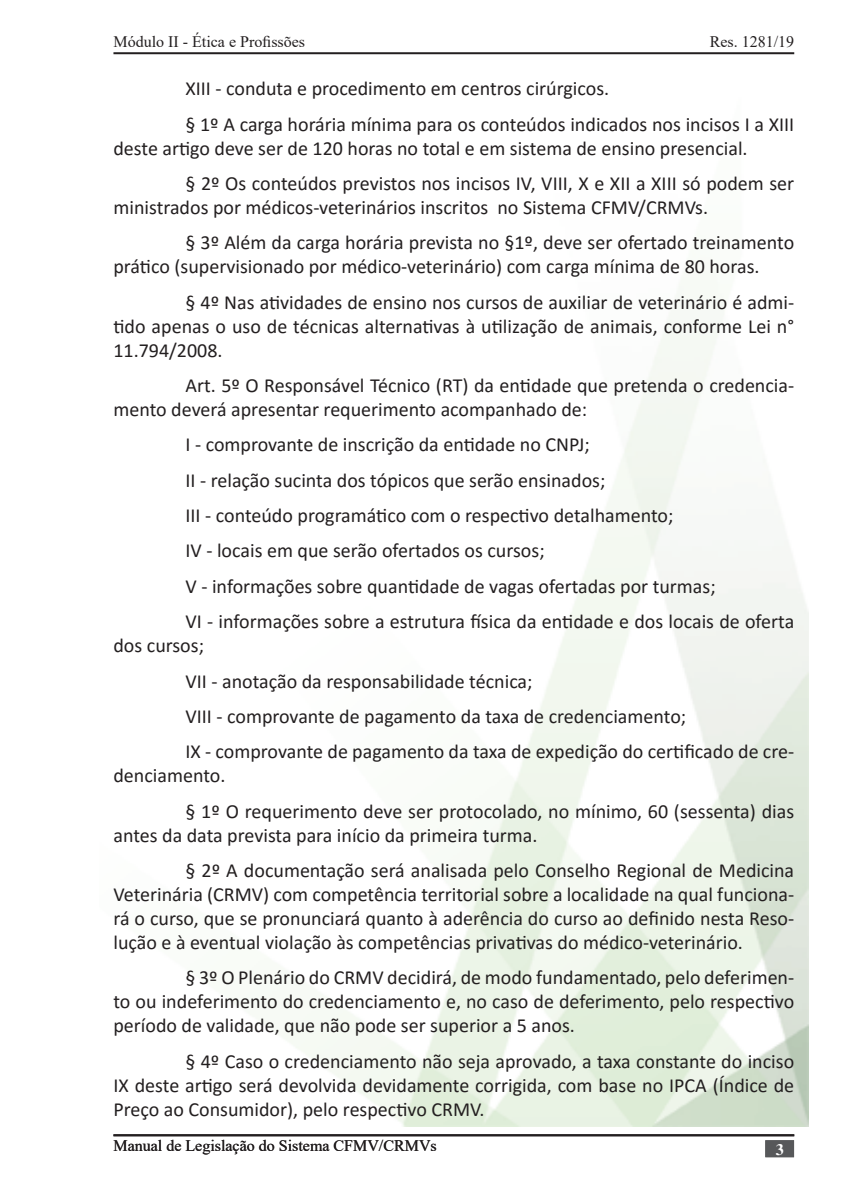
<style>
.page{position:relative;width:851px;height:1191px;background:#fff}
.page>*{position:absolute;margin:0;border:0;box-sizing:border-box;transform-origin:0 0}
.t1{font:20px/24px "Calibri";color:#231f20}
.t2{font:16px "Times New Roman";color:#231f20}
.t3{font:700 16px "Times";color:#fff}
</style>
<div class="page">
<hr style="left:113px;top:52px;width:681px;height:2px;background:#231f20">
<hr style="left:113px;top:1134px;width:681px;height:2px;background:#231f20">
<div style="left:765px;top:1140px;width:28px;height:17px;background:#57585a;border:2px solid #57585a"></div>
<p class="t2" style="left:113px;top:31px;width:193px">Módulo II - Ética e Profissões</p>
<p class="t2" style="left:709px;top:31px;width:86px">Res. 1281/19</p>
<p class="t1" style="left:185px;top:76px;width:425px">XIII - conduta e procedimento em centros cirúrgicos.</p>
<p class="t1" style="left:113px;top:111px;width:682px;text-indent:72px">§ 1º A carga horária mínima para os conteúdos indicados nos incisos I a XIII deste artigo deve ser de 120 horas no total e em sistema de ensino presencial.</p>
<p class="t1" style="left:113px;top:171px;width:682px;text-indent:72px">§ 2º Os conteúdos previstos nos incisos IV, VIII, X e XII a XIII só podem ser ministrados por médicos-veterinários inscritos no Sistema CFMV/CRMVs.</p>
<p class="t1" style="left:113px;top:230px;width:682px;text-indent:72px">§ 3º Além da carga horária prevista no §1º, deve ser ofertado treinamento prático (supervisionado por médico-veterinário) com carga mínima de 80 horas.</p>
<p class="t1" style="left:113px;top:289px;width:682px;text-align:justify;text-indent:72px">§ 4º Nas atividades de ensino nos cursos de auxiliar de veterinário é admi&shy;tido apenas o uso de técnicas alternativas à utilização de animais, conforme Lei n° 11.794/2008.</p>
<p class="t1" style="left:113px;top:373px;width:682px;text-indent:72px">Art. 5º O Responsável Técnico (RT) da entidade que pretenda o credencia&shy;mento deverá apresentar requerimento acompanhado de:</p>
<p class="t1" style="left:185px;top:432px;width:406px">I - comprovante de inscrição da entidade no CNPJ;</p>
<p class="t1" style="left:185px;top:467px;width:421px">II - relação sucinta dos tópicos que serão ensinados;</p>
<p class="t1" style="left:185px;top:503px;width:489px">III - conteúdo programático com o respectivo detalhamento;</p>
<p class="t1" style="left:185px;top:538px;width:360px">IV - locais em que serão ofertados os cursos;</p>
<p class="t1" style="left:185px;top:573px;width:531px">V - informações sobre quantidade de vagas ofertadas por turmas;</p>
<p class="t1" style="left:113px;top:609px;width:682px;text-indent:72px">VI - informações sobre a estrutura física da entidade e dos locais de oferta dos cursos;</p>
<p class="t1" style="left:185px;top:668px;width:348px">VII - anotação da responsabilidade técnica;</p>
<p class="t1" style="left:185px;top:703px;width:502px">VIII - comprovante de pagamento da taxa de credenciamento;</p>
<p class="t1" style="left:113px;top:739px;width:682px;text-indent:72px">IX - comprovante de pagamento da taxa de expedição do certificado de cre&shy;denciamento.</p>
<p class="t1" style="left:113px;top:798px;width:682px;text-indent:72px">§ 1º O requerimento deve ser protocolado, no mínimo, 60 (sessenta) dias antes da data prevista para início da primeira turma.</p>
<p class="t1" style="left:113px;top:857px;width:682px;text-align:justify;text-indent:72px">§ 2º A documentação será analisada pelo Conselho Regional de Medicina Veterinária (CRMV) com competência territorial sobre a localidade na qual funciona&shy;rá o curso, que se pronunciará quanto à aderência do curso ao definido nesta Reso&shy;lução e à eventual violação às competências privativas do médico-veterinário.</p>
<p class="t1" style="left:113px;top:965px;width:682px;text-align:justify;text-indent:72px">§ 3º O Plenário do CRMV decidirá, de modo fundamentado, pelo deferimen&shy;to ou indeferimento do credenciamento e, no caso de deferimento, pelo respectivo período de validade, que não pode ser superior a 5 anos.</p>
<p class="t1" style="left:113px;top:1048px;width:682px;text-align:justify;text-indent:72px">§ 4º Caso o credenciamento não seja aprovado, a taxa constante do inciso IX deste artigo será devolvida devidamente corrigida, com base no IPCA (Índice de Preço ao Consumidor), pelo respectivo CRMV.</p>
<p class="t2" style="left:113px;top:1134px;width:325px">Manual de Legislação do Sistema CFMV/CRMVs</p>
<p class="t3" style="left:775px;top:1140px;width:9px">3</p>
</div>
